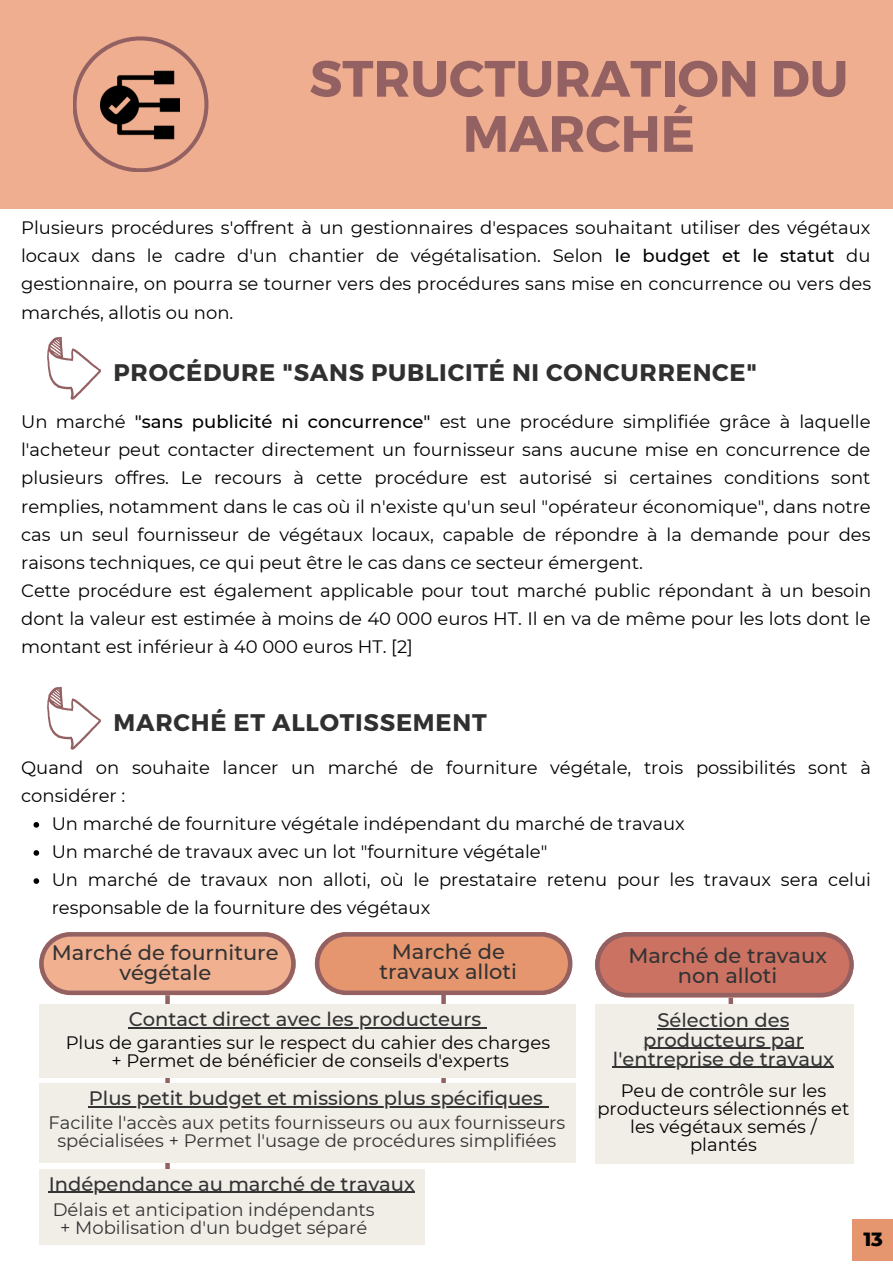
<style>
.page{position:relative;width:893px;height:1264px;background:#fff}
.page>*{position:absolute;margin:0;border:0;box-sizing:border-box;transform-origin:0 0}
.t1{font:700 51px/55.1px "Montserrat";color:#946163;text-align:center}
.t2{font:700 24px "Montserrat";letter-spacing:.03em;color:#303030}
.t3{font:500 21px/20.2px "Montserrat";color:#333;text-align:center}
.t4{font:500 19.5px/19px "Montserrat";color:#333;text-align:center}
.t5{font:800 19.5px "Montserrat";color:#000}
.t6{font:18px/28px "Montserrat";color:#000;text-align:justify}
.t7{font:18px/18px "Montserrat";color:#333;text-align:center}
.s1{font-weight:500}
</style>
<div class="page">
<div style="left:0;top:0;width:892px;height:209px;background:#efae8f"></div>
<svg style="left:34px;top:822px;width:5px;height:5px"></svg>
<svg style="left:34px;top:850px;width:5px;height:5px"></svg>
<svg style="left:34px;top:878px;width:5px;height:5px"></svg>
<svg style="left:47px;top:337px;width:54px;height:62px"></svg>
<svg style="left:47px;top:686px;width:54px;height:63px"></svg>
<div style="left:165px;top:995px;width:5px;height:177px;background:#946163"></div>
<svg style="left:39px;top:932px;width:256px;height:63px;background:#e2a78e"></svg>
<div style="left:441px;top:988px;width:5px;height:170px;background:#946163"></div>
<svg style="left:315px;top:932px;width:257px;height:63px;background:#da9274"></svg>
<div style="left:39px;top:1003px;width:536px;height:74px;background:#f1ede7"></div>
<hr style="left:129px;top:1027px;width:352px;height:1px;background:#333">
<div style="left:39px;top:1083px;width:536px;height:80px;background:#f1ede7"></div>
<hr style="left:89px;top:1106px;width:454px;height:1px;background:#333">
<div style="left:39px;top:1168px;width:385px;height:76px;background:#f1ede7"></div>
<hr style="left:49px;top:1191px;width:366px;height:1px;background:#333">
<svg style="left:595px;top:932px;width:258px;height:71px;background:#c98075"></svg>
<div style="left:595px;top:1003px;width:258px;height:160px;background:#f1ede7"></div>
<hr style="left:657px;top:1028px;width:132px;height:1px;background:#333">
<hr style="left:643px;top:1047px;width:160px;height:1px;background:#333">
<hr style="left:613px;top:1066px;width:220px;height:1px;background:#333">
<div style="left:852px;top:1219px;width:40px;height:42px;background:#e6966f"></div>
<svg style="left:73px;top:36px;width:135px;height:136px"></svg>
<div style="left:82px;top:46px;width:117px;height:117px;background:#efae8f;border-radius:50%"></div>
<img style="left:100px;top:70px;width:79px;height:70px">
<p class="t1" style="left:309px;top:48px;width:540px">STRUCTURATION DU<br>MARCHÉ</p>
<p class="t6" style="left:21px;top:214px;width:851px">Plusieurs procédures s'offrent à un gestionnaires d'espaces souhaitant utiliser des végétaux locaux dans le cadre d'un chantier de végétalisation. Selon <span class="s1">le budget et le statut</span> du gestionnaire, on pourra se tourner vers des procédures sans mise en concurrence ou vers des marchés, allotis ou non.</p>
<p class="t2" style="left:114px;top:357px;width:645px">PROCÉDURE "SANS PUBLICITÉ NI CONCURRENCE"</p>
<p class="t6" style="left:21px;top:408px;width:851px">Un marché <span class="s1">"sans publicité ni concurrence"</span> est une procédure simplifiée grâce à laquelle l'acheteur peut contacter directement un fournisseur sans aucune mise en concurrence de plusieurs offres. Le recours à cette procédure est autorisé si certaines conditions sont remplies, notamment dans le cas où il n'existe qu'un seul "opérateur économique", dans notre cas un seul fournisseur de végétaux locaux, capable de répondre à la demande pour des raisons techniques, ce qui peut être le cas dans ce secteur émergent.</p>
<p class="t6" style="left:21px;top:576px;width:851px">Cette procédure est également applicable pour tout marché public répondant à un besoin dont la valeur est estimée à moins de 40 000 euros HT. Il en va de même pour les lots dont le montant est inférieur à 40 000 euros HT. [2]</p>
<p class="t2" style="left:114px;top:707px;width:374px">MARCHÉ ET ALLOTISSEMENT</p>
<p class="t6" style="left:21px;top:753px;width:851px">Quand on souhaite lancer un marché de fourniture végétale, trois possibilités sont à considérer :</p>
<p class="t6" style="left:52px;top:809px;width:634px">Un marché de fourniture végétale indépendant du marché de travaux</p>
<p class="t6" style="left:52px;top:837px;width:497px">Un marché de travaux avec un lot "fourniture végétale"</p>
<p class="t6" style="left:52px;top:865px;width:820px">Un marché de travaux non alloti, où le prestataire retenu pour les travaux sera celui responsable de la fourniture des végétaux</p>
<p class="t3" style="left:52px;top:942px;width:228px">Marché de fourniture végétale</p>
<p class="t3" style="left:379px;top:941px;width:139px">Marché de travaux alloti</p>
<p class="t4" style="left:129px;top:1009px;width:354px">Contact direct avec les producteurs</p>
<p class="t6" style="left:66px;top:1028px;width:486px">Plus de garanties sur le respect du cahier des charges</p>
<p class="t6" style="left:111px;top:1046px;width:399px">+ Permet de bénéficier de conseils d'experts</p>
<p class="t4" style="left:89px;top:1088px;width:455px">Plus petit budget et missions plus spécifiques</p>
<p class="t7" style="left:48px;top:1113px;width:518px">Facilite l'accès aux petits fournisseurs ou aux fournisseurs spécialisées + Permet l'usage de procédures simplifiées</p>
<p class="t4" style="left:49px;top:1174px;width:367px">Indépendance au marché de travaux</p>
<p class="t7" style="left:53px;top:1200px;width:323px">Délais et anticipation indépendants + Mobilisation d'un budget séparé</p>
<p class="t3" style="left:628px;top:945px;width:200px">Marché de travaux non alloti</p>
<p class="t4" style="left:613px;top:1010px;width:222px">Sélection des producteurs par l'entreprise de travaux</p>
<p class="t6" style="left:597px;top:1081px;width:253px;line-height:18px;text-align:center">Peu de contrôle sur les producteurs sélectionnés et les végétaux semés / plantés</p>
<p class="t5" style="left:863px;top:1226px;width:21px">13</p>
</div>
